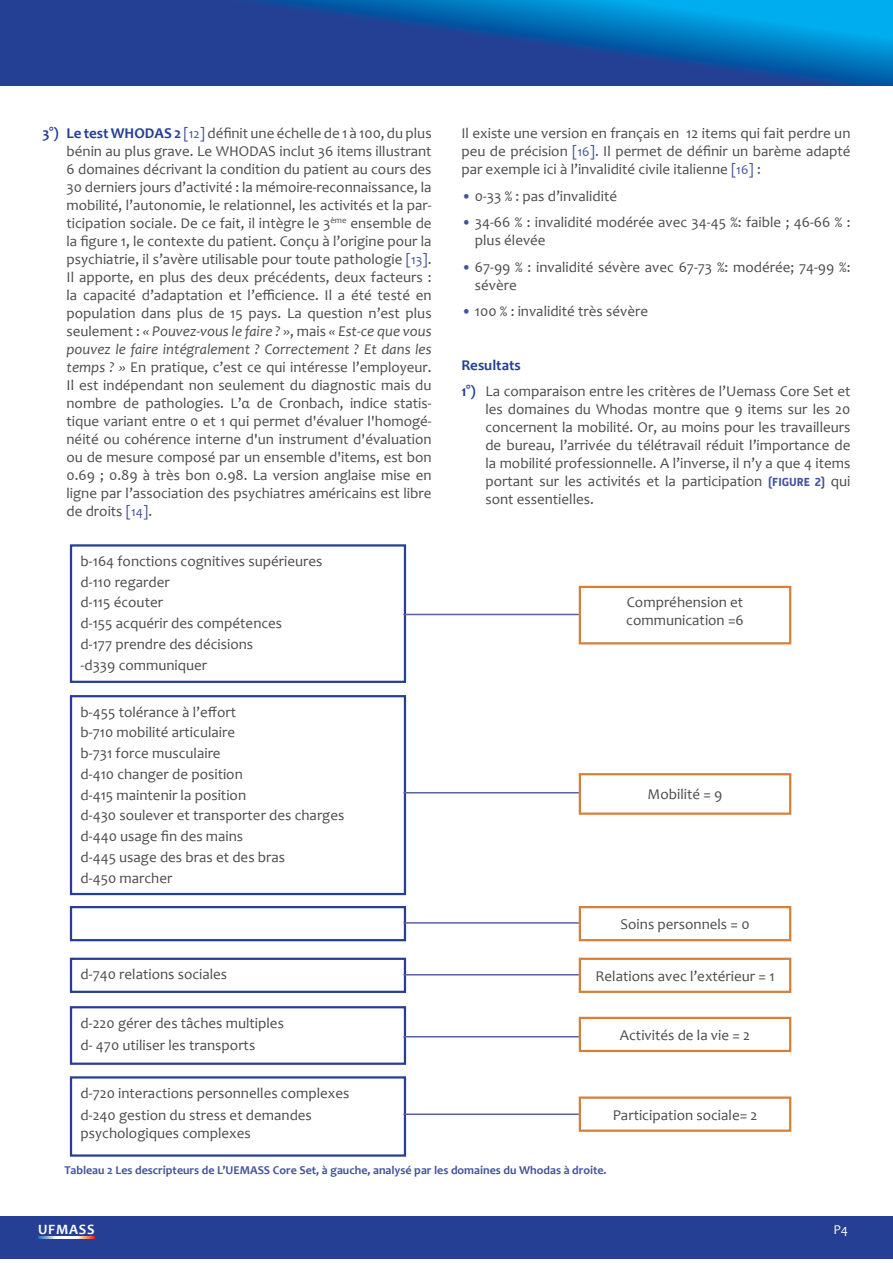
<style>
.page{position:relative;width:893px;height:1263px;background:#fff}
.page>*{position:absolute;margin:0;border:0;box-sizing:border-box;transform-origin:0 0}
.t1{font:15px/18px "Candara";color:#4b4c4d}
.t2{font:700 14.25px "Candara";letter-spacing:.05em;color:#fff}
.t3{font:13.5px "Candara";color:#fff}
.t4{font:700 12px "Candara";color:#42549f}
.s1{font-weight:700;color:#243f94}
.s2{color:#42549f}
.s3{font-size:13.5px;color:#42549f}
.s4{font-style:italic}
.s5{font-family:"Mic 32 New";font-weight:700;font-size:12px;color:#42549f}
</style>
<div class="page">
<div style="left:0;top:1216px;width:893px;height:42px;background:#243f94"></div>
<svg style="left:38px;top:1236px;width:56px;height:2px"></svg>
<svg style="left:0;top:0;width:893px;height:85px;background:#1558a6"></svg>
<div style="left:70px;top:544px;width:336px;height:139px;border:2px solid #243f94"></div>
<div style="left:70px;top:695px;width:336px;height:200px;border:2px solid #243f94"></div>
<div style="left:70px;top:958px;width:336px;height:35px;border:2px solid #243f94"></div>
<div style="left:70px;top:1006px;width:336px;height:59px;border:2px solid #243f94"></div>
<div style="left:579px;top:586px;width:212px;height:58px;border:2px solid #d77e39"></div>
<div style="left:579px;top:773px;width:212px;height:42px;border:2px solid #d77e39"></div>
<div style="left:579px;top:906px;width:212px;height:35px;border:2px solid #d77e39"></div>
<div style="left:579px;top:958px;width:212px;height:35px;border:2px solid #d77e39"></div>
<div style="left:579px;top:1017px;width:212px;height:35px;border:2px solid #d77e39"></div>
<div style="left:579px;top:1096px;width:212px;height:36px;border:2px solid #d77e39"></div>
<div style="left:70px;top:906px;width:336px;height:35px;border:2px solid #243f94"></div>
<div style="left:70px;top:1076px;width:336px;height:81px;border:2px solid #243f94"></div>
<hr style="left:404px;top:614px;width:174px;height:1px;background:#5761a7">
<hr style="left:404px;top:792px;width:174px;height:1px;background:#5761a7">
<hr style="left:404px;top:922px;width:174px;height:2px;background:#5761a7">
<hr style="left:404px;top:974px;width:174px;height:1px;background:#5761a7">
<hr style="left:404px;top:1036px;width:174px;height:1px;background:#5761a7">
<hr style="left:404px;top:1113px;width:174px;height:2px;background:#5761a7">
<p class="t1" style="left:67px;top:124px;width:367px;text-align:justify;text-indent:-24px"><span class="s1">3°) Le test WHODAS 2</span> <span class="s2">[</span><span class="s3">12</span><span class="s2">]</span> définit une échelle de 1 à 100, du plus bénin au plus grave. Le WHODAS inclut 36 items illustrant 6 domaines décrivant la condition du patient au cours des 30 derniers jours d’activité : la mémoire-reconnaissance, la mobilité, l’autonomie, le relationnel, les activités et la par&shy;ticipation sociale. De ce fait, il intègre le 3<sup>ème</sup> ensemble de la figure 1, le contexte du patient. Conçu à l’origine pour la psychiatrie, il s’avère utilisable pour toute pathologie <span class="s2">[</span><span class="s3">13</span><span class="s2">]</span>.<br>Il apporte, en plus des deux précédents, deux facteurs : la capacité d’adaptation et l’efficience. Il a été testé en population dans plus de 15 pays. La question n’est plus seulement : <span class="s4">« Pouvez-vous le faire ? »</span>, mais <span class="s4">« Est-ce que vous pouvez le faire intégralement ? Correctement ? Et dans les temps ? »</span> En pratique, c’est ce qui intéresse l’employeur.<br>Il est indépendant non seulement du diagnostic mais du nombre de pathologies. L’α de Cronbach, indice statis&shy;tique variant entre 0 et 1 qui permet d'évaluer l'homogé&shy;néité ou cohérence interne d'un instrument d'évaluation ou de mesure composé par un ensemble d'items, est bon 0.69 ; 0.89 à très bon 0.98. La version anglaise mise en ligne par l’association des psychiatres américains est libre de droits <span class="s2">[</span><span class="s3">14</span><span class="s2">]</span>.</p>
<p class="t1" style="left:461px;top:124px;width:391px;text-align:justify">Il existe une version en français en 12 items qui fait perdre un peu de précision <span class="s2">[</span><span class="s3">16</span><span class="s2">]</span>. Il permet de définir un barème adapté par exemple ici à l’invalidité civile italienne <span class="s2">[</span><span class="s3">16</span><span class="s2">]</span> :</p>
<p class="t1" style="left:461px;top:187px;width:157px"><span class="s2">•</span> 0-33 % : pas d’invalidité</p>
<p class="t1" style="left:475px;top:213px;width:377px;text-indent:-14px"><span class="s2">•</span> 34-66 % : invalidité modérée avec 34-45 %: faible ; 46-66 % : plus élevée</p>
<p class="t1" style="left:475px;top:258px;width:377px;text-indent:-14px"><span class="s2">•</span> 67-99 % : invalidité sévère avec 67-73 %: modérée; 74-99 %: sévère</p>
<p class="t1" style="left:461px;top:302px;width:188px"><span class="s2">•</span> 100 % : invalidité très sévère</p>
<p class="t1" style="left:461px;top:351px;width:391px;line-height:26.5px"><span class="s1">Resultats<br>1°)</span> La comparaison entre les critères de l’Uemass Core Set et</p>
<p class="t1" style="left:485px;top:400px;width:367px;text-align:justify">les domaines du Whodas montre que 9 items sur les 20 concernent la mobilité. Or, au moins pour les travailleurs de bureau, l’arrivée du télétravail réduit l’importance de la mobilité professionnelle. A l’inverse, il n’y a que 4 items portant sur les activités et la participation <span class="s5">(FIGURE 2)</span> qui sont essentielles.</p>
<p class="t1" style="left:81px;top:551px;width:243px;line-height:20.7px">b-164 fonctions cognitives supérieures d-110 regarder<br>d-115 écouter<br>d-155 acquérir des compétences<br>d-177 prendre des décisions<br>-d339 communiquer</p>
<p class="t1" style="left:81px;top:701px;width:265px;line-height:20.7px">b-455 tolérance à l’effort<br>b-710 mobilité articulaire<br>b-731 force musculaire<br>d-410 changer de position<br>d-415 maintenir la position<br>d-430 soulever et transporter des charges d-440 usage fin des mains<br>d-445 usage des bras et des bras<br>d-450 marcher</p>
<p class="t1" style="left:81px;top:965px;width:148px">d-740 relations sociales</p>
<p class="t1" style="left:81px;top:1012px;width:205px;line-height:22.2px">d-220 gérer des tâches multiples d- 470 utiliser les transports</p>
<p class="t1" style="left:626px;top:593px;width:119px">Compréhension et communication =6</p>
<p class="t1" style="left:648px;top:785px;width:76px">Mobilité = 9</p>
<p class="t1" style="left:621px;top:915px;width:130px">Soins personnels = 0</p>
<p class="t1" style="left:595px;top:967px;width:181px">Relations avec l’extérieur = 1</p>
<p class="t1" style="left:620px;top:1026px;width:132px">Activités de la vie = 2</p>
<p class="t1" style="left:81px;top:1082px;width:270px;line-height:22.2px">d-720 interactions personnelles complexes d-240 gestion du stress et demandes</p>
<p class="t1" style="left:81px;top:1124px;width:172px">psychologiques complexes</p>
<p class="t4" style="left:65px;top:1162px;width:543px">Tableau 2 Les descripteurs de L’UEMASS Core Set, à gauche, analysé par les domaines du Whodas à droite.</p>
<p class="t1" style="left:613px;top:1105px;width:146px">Participation sociale= 2</p>
<p class="t2" style="left:38px;top:1221px;width:58px">UFMASS</p>
<p class="t3" style="left:833px;top:1221px;width:16px">P4</p>
</div>
